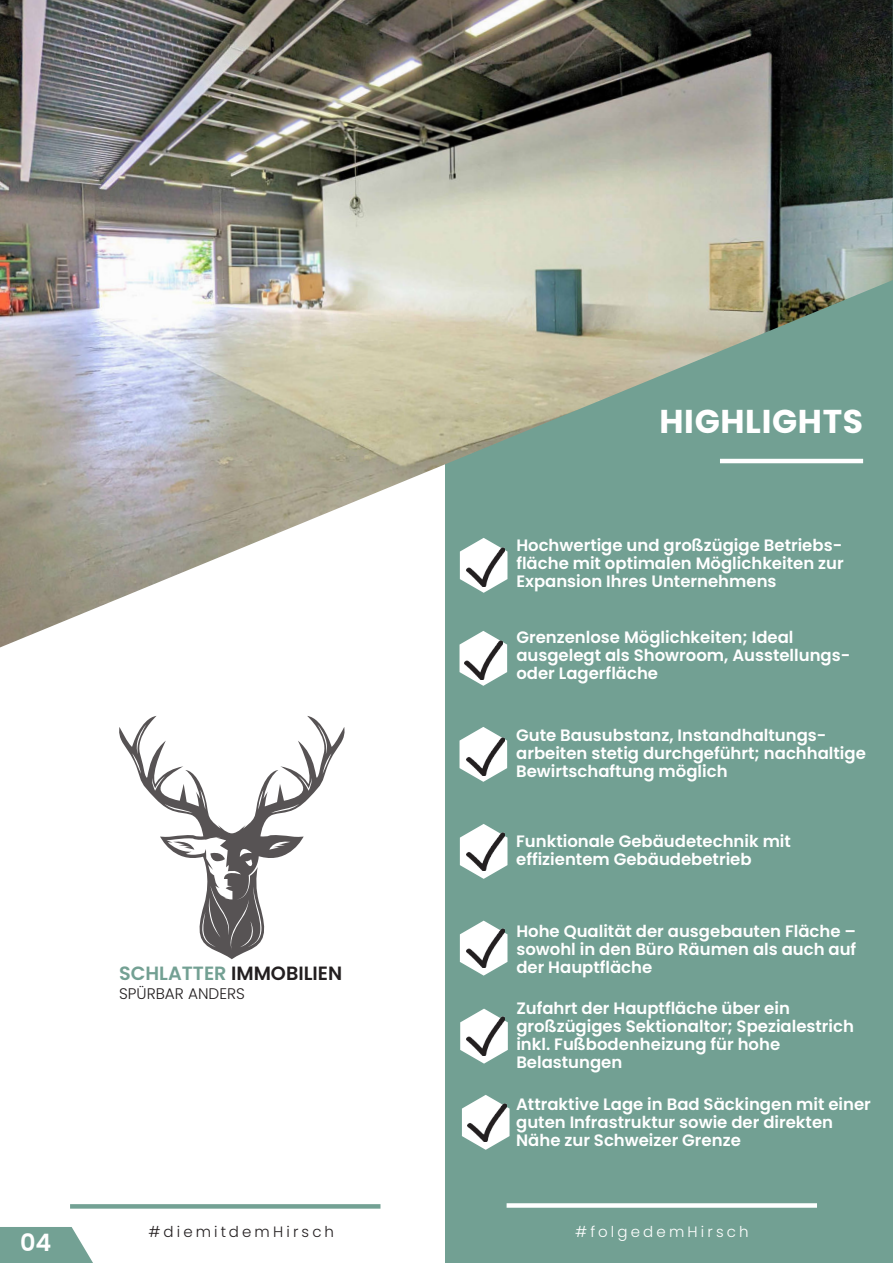
<style>
.page{position:relative;width:893px;height:1263px;background:#fff}
.page>*{position:absolute;margin:0;border:0;box-sizing:border-box;transform-origin:0 0}
.t1{font:700 33px "Poppins";letter-spacing:.02em;color:#fff}
.t2{font:600 24px "Poppins";color:#fff}
.t3{font:600 19.2px "Poppins";color:#231f20}
.t4{font:600 16.5px/18px "Poppins";color:#fff}
.t5{font:300 15.3px "Poppins";color:#231f20}
.t6{font:300 15px "Poppins";letter-spacing:.21em;color:#231f20}
.t7{font:300 15px "Poppins";letter-spacing:.21em;color:#fff}
.s1{color:#73a093}
</style>
<div class="page">
<div style="left:445px;top:266px;width:448px;height:997px;background:#72a093"></div>
<svg style="left:459px;top:647px;width:48px;height:39px"></svg>
<div style="left:507px;top:1203px;width:310px;height:5px;background:#fff"></div>
<svg style="left:459px;top:727px;width:48px;height:55px"></svg>
<svg style="left:460px;top:824px;width:47px;height:55px"></svg>
<svg style="left:460px;top:921px;width:47px;height:54px"></svg>
<svg style="left:460px;top:1009px;width:48px;height:55px"></svg>
<img style="left:0;top:0;width:892px;height:647px">
<img style="left:466px;top:548px;width:39px;height:38px">
<img style="left:464px;top:641px;width:39px;height:38px">
<img style="left:466px;top:737px;width:39px;height:39px">
<img style="left:466px;top:832px;width:39px;height:39px">
<img style="left:466px;top:929px;width:39px;height:38px">
<img style="left:466px;top:1017px;width:39px;height:38px">
<svg style="left:0;top:1227px;width:93px;height:36px;background:#82aba0"></svg>
<svg style="left:462px;top:1095px;width:47px;height:55px"></svg>
<img style="left:468px;top:1103px;width:39px;height:38px">
<svg style="left:70px;top:1204px;width:310px;height:4px"></svg>
<svg style="left:892px;top:0;width:1px;height:280px"></svg>
<svg style="left:119px;top:716px;width:226px;height:243px"></svg>
<h2 class="t2" style="left:20px;top:1228px;width:33px">04</h2>
<h1 class="t1" style="left:659px;top:403px;width:205px">HIGHLIGHTS</h1>
<p class="t4" style="left:516px;top:536px;width:329px;text-align:justify">Hochwertige und großzügige Betriebs&shy;fläche mit optimalen Möglichkeiten zur Expansion Ihres Unternehmens</p>
<p class="t4" style="left:516px;top:628px;width:336px">Grenzenlose Möglichkeiten; Ideal ausgelegt als Showroom, Ausstellungs&shy;oder Lagerfläche</p>
<p class="t4" style="left:516px;top:727px;width:351px">Gute Bausubstanz, Instandhaltungs&shy;arbeiten stetig durchgeführt; nachhaltige<br>Bewirtschaftung möglich</p>
<p class="t3" style="left:119px;top:962px;width:225px"><span class="s1">SCHLATTER</span> IMMOBILIEN</p>
<p class="t5" style="left:119px;top:984px;width:127px">SPÜRBAR ANDERS</p>
<p class="t4" style="left:516px;top:832px;width:276px">Funktionale Gebäudetechnik mit effizientem Gebäudebetrieb</p>
<p class="t4" style="left:516px;top:922px;width:341px;text-align:justify">Hohe Qualität der ausgebauten Fläche – sowohl in den Büro Räumen als auch auf der Hauptfläche</p>
<p class="t4" style="left:516px;top:999px;width:339px">Zufahrt der Hauptfläche über ein großzügiges Sektionaltor; Spezialestrich inkl. Fußbodenheizung für hohe<br>Belastungen</p>
<p class="t4" style="left:516px;top:1095px;width:356px">Attraktive Lage in Bad Säckingen mit einer guten Infrastruktur sowie der direkten<br>Nähe zur Schweizer Grenze</p>
<p class="t6" style="left:149px;top:1222px;width:187px">#diemitdemHirsch</p>
<p class="t7" style="left:575px;top:1222px;width:175px">#folgedemHirsch</p>
</div>
